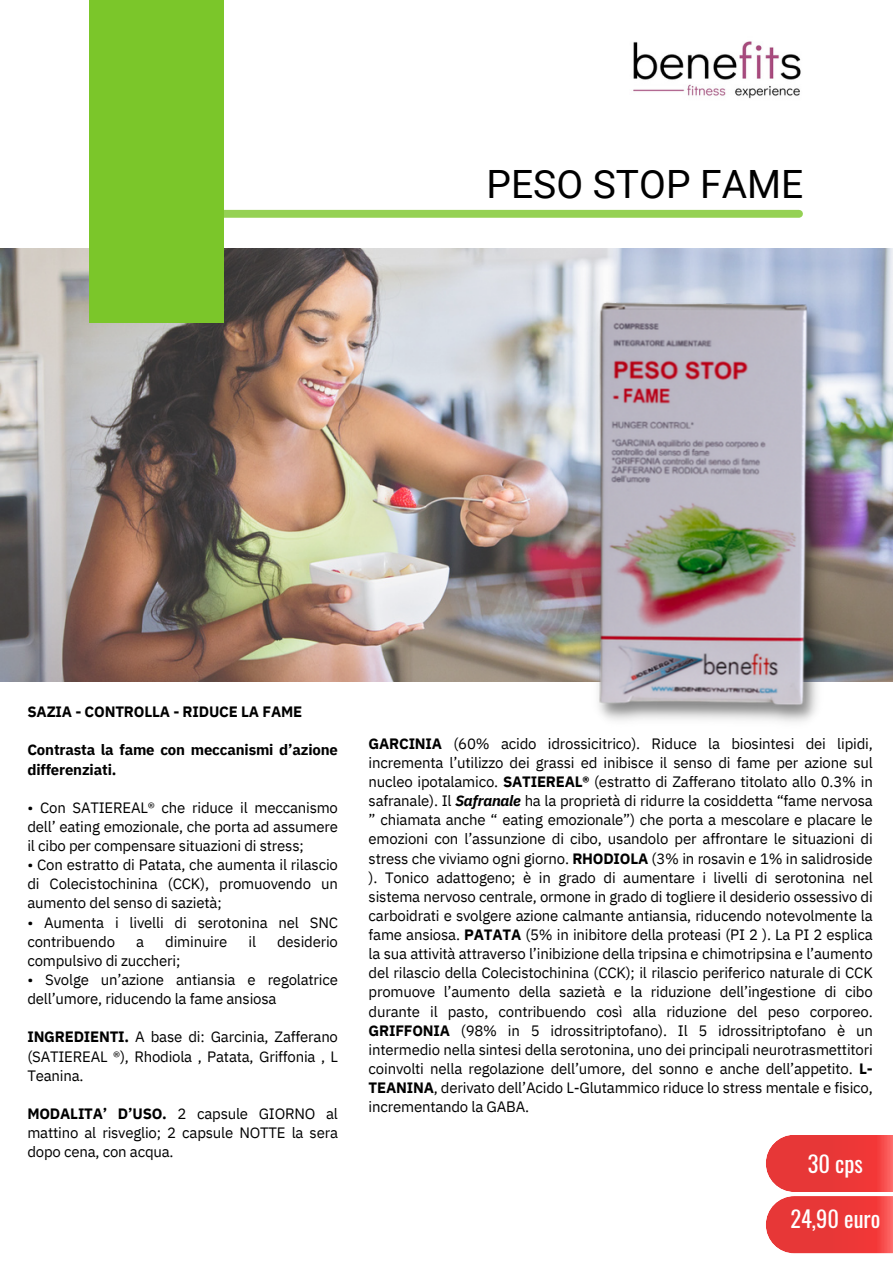
<style>
.page{position:relative;width:893px;height:1264px;background:#fff}
.page>*{position:absolute;margin:0;border:0;box-sizing:border-box;transform-origin:0 0}
.t1{font:39px "Roboto";color:#000}
.t2{font:22.5px "Oswald";color:#fff}
.t3{font:15px/19.2px "IBM Plex Sans";letter-spacing:-.015em;color:#000;text-align:justify}
.t4{font:700 15px/19.2px "IBM Plex Sans";letter-spacing:-.01em;color:#000}
.s1{font-weight:700}
.s2{font-weight:700;font-style:italic}
</style>
<div class="page">
<img style="left:633px;top:41px;width:168px;height:58px">
<div style="left:93px;top:210px;width:706px;height:8px;background:#95d154"></div>
<svg style="left:766px;top:1197px;width:126px;height:57px;background:#ec4545"></svg>
<svg style="left:766px;top:1135px;width:126px;height:62px;background:#ed5050"></svg>
<img style="left:0;top:248px;width:892px;height:433px">
<div style="left:89px;top:0;width:135px;height:323px;background:#7bc62a"></div>
<img style="left:588px;top:295px;width:240px;height:427px">
<p class="t1" style="left:486px;top:162px;width:318px">PESO STOP FAME</p>
<p class="t4" style="left:27px;top:702px;width:276px">SAZIA - CONTROLLA - RIDUCE LA FAME</p>
<p class="t4" style="left:27px;top:740px;width:312px">Contrasta la fame con meccanismi d’azione differenziati.</p>
<p class="t3" style="left:27px;top:797px;width:312px">• Con SATIEREAL® che riduce il meccanismo dell’ eating emozionale, che porta ad assumere il cibo per compensare situazioni di stress;</p>
<p class="t3" style="left:27px;top:855px;width:312px">• Con estratto di Patata, che aumenta il rilascio di Colecistochinina (CCK), promuovendo un aumento del senso di sazietà;</p>
<p class="t3" style="left:27px;top:912px;width:312px">• Aumenta i livelli di serotonina nel SNC contribuendo</p>
<p class="t3" style="left:136px;top:931px;width:9px">a</p>
<p class="t3" style="left:165px;top:931px;width:64px">diminuire</p>
<p class="t3" style="left:248px;top:931px;width:9px">il</p>
<p class="t3" style="left:277px;top:931px;width:62px">desiderio</p>
<p class="t3" style="left:27px;top:950px;width:154px">compulsivo di zuccheri;</p>
<p class="t3" style="left:27px;top:969px;width:312px">• Svolge un’azione antiansia e regolatrice dell’umore, riducendo la fame ansiosa</p>
<p class="t3" style="left:27px;top:1027px;width:312px"><span class="s1">INGREDIENTI.</span> A base di: Garcinia, Zafferano (SATIEREAL ®), Rhodiola , Patata, Griffonia , L Teanina.</p>
<p class="t3" style="left:27px;top:1103px;width:312px"><span class="s1">MODALITA’ D’USO.</span> 2 capsule GIORNO al mattino al risveglio; 2 capsule NOTTE la sera dopo cena, con acqua.</p>
<p class="t3" style="left:368px;top:733px;width:505px"><span class="s1">GARCINIA</span> (60% acido idrossicitrico). Riduce la biosintesi dei lipidi, incrementa l’utilizzo dei grassi ed inibisce il senso di fame per azione sul nucleo ipotalamico. <span class="s1">SATIEREAL®</span> (estratto di Zafferano titolato allo 0.3% in safranale). Il <span class="s2">Safranale</span> ha la proprietà di ridurre la cosiddetta “fame nervosa ” chiamata anche “ eating emozionale”) che porta a mescolare e placare le emozioni con l’assunzione di cibo, usandolo per affrontare le situazioni di stress che viviamo ogni giorno. <span class="s1">RHODIOLA</span> (3% in rosavin e 1% in salidroside ). Tonico adattogeno; è in grado di aumentare i livelli di serotonina nel sistema nervoso centrale, ormone in grado di togliere il desiderio ossessivo di carboidrati e svolgere azione calmante antiansia, riducendo notevolmente la fame ansiosa. <span class="s1">PATATA</span> (5% in inibitore della proteasi (PI 2 ). La PI 2 esplica la sua attività attraverso l’inibizione della tripsina e chimotripsina e l’aumento del rilascio della Colecistochinina (CCK); il rilascio periferico naturale di CCK promuove l’aumento della sazietà e la riduzione dell’ingestione di cibo durante il pasto, contribuendo così alla riduzione del peso corporeo.<br><span class="s1">GRIFFONIA</span> (98% in 5 idrossitriptofano). Il 5 idrossitriptofano è un intermedio nella sintesi della serotonina, uno dei principali neurotrasmettitori coinvolti nella regolazione dell’umore, del sonno e anche dell’appetito. <span class="s1">L-TEANINA</span>, derivato dell’Acido L-Glutammico riduce lo stress mentale e fisico, incrementando la GABA.</p>
<p class="t2" style="left:807px;top:1145px;width:57px">30 cps</p>
<p class="t2" style="left:790px;top:1200px;width:91px">24,90 euro</p>
</div>
